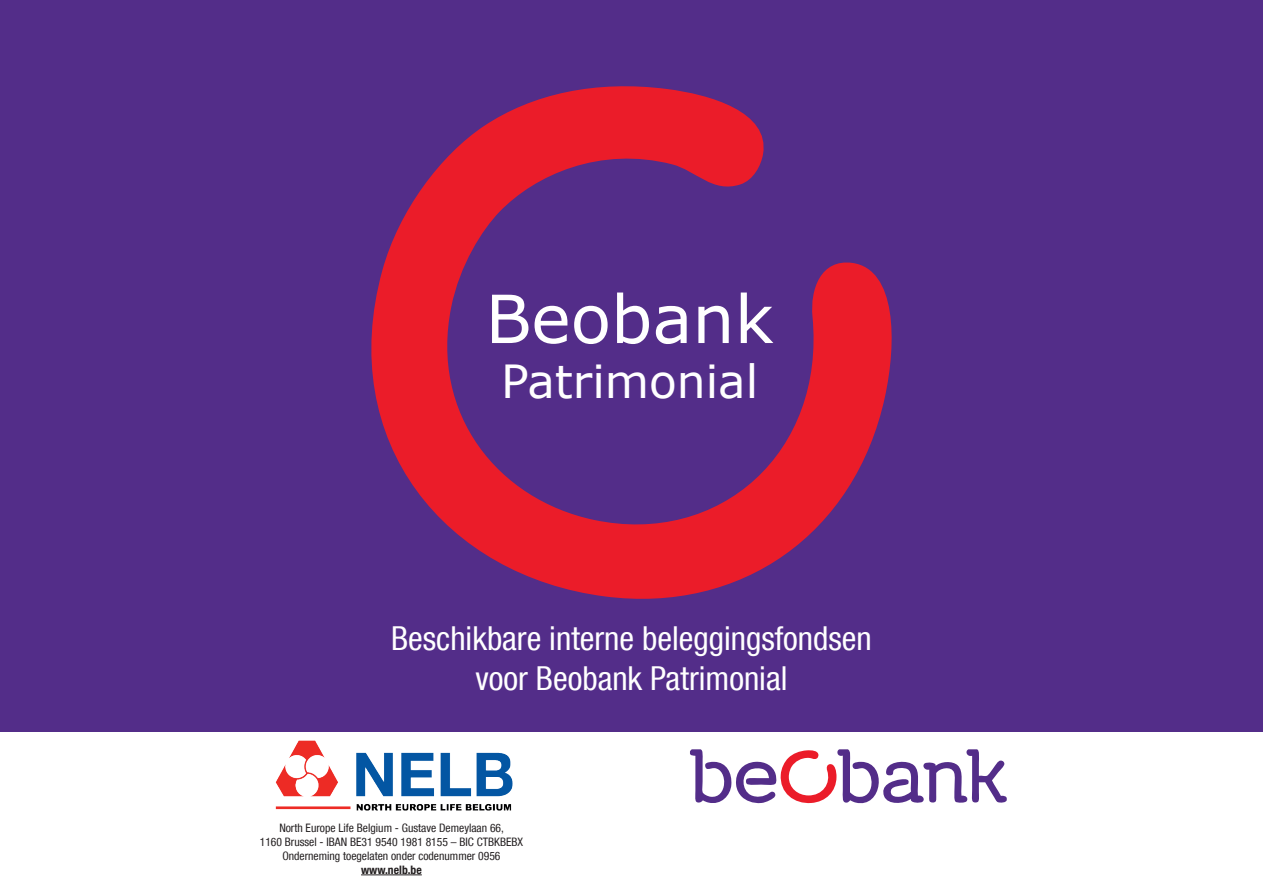
<style>
.page{position:relative;width:1263px;height:893px;background:#fff}
.page>*{position:absolute;margin:0;border:0;box-sizing:border-box;transform-origin:0 0}
.t1{font:66.45px "Verdana";color:#fff}
.t2{font:45.6px "Verdana";color:#fff}
.t3{font:condensed 33px/39.6px "Helvetica Neue LT Com";color:#fff;text-align:center}
.t4{font:condensed 11.7px/14px "Helvetica Neue LT Com";color:#231f20;text-align:center}
.t5{font:700 condensed 11.7px "Helvetica Neue LT Com";color:#231f20}
</style>
<div class="page">
<div style="left:0;top:0;width:1263px;height:731px;background:#532d89"></div>
<svg style="left:371px;top:86px;width:521px;height:513px"></svg>
<img style="left:267px;top:731px;width:250px;height:80px">
<hr style="left:361px;top:875px;width:61px;height:1px;background:#231f20">
<svg style="left:690px;top:749px;width:317px;height:55px"></svg>
<h1 class="t1" style="left:485px;top:273px;width:290px">Beobank</h1>
<h2 class="t2" style="left:501px;top:350px;width:259px">Patrimonial</h2>
<h3 class="t3" style="left:391px;top:618px;width:482px">Beschikbare interne beleggingsfondsen voor Beobank Patrimonial</h3>
<h3 class="t3" style="left:450px;top:659px;width:363px">Annexe financière - mai 2016</h3>
<p class="t4" style="left:260px;top:821px;width:265px">North Europe Life Belgium - Gustave Demeylaan 66,<br>1160 Brussel - IBAN BE31 9540 1981 8155 – BIC CTBKBEBX<br>Onderneming toegelaten onder codenummer 0956</p>
<p class="t5" style="left:361px;top:863px;width:62px">www.nelb.be</p>
</div>
